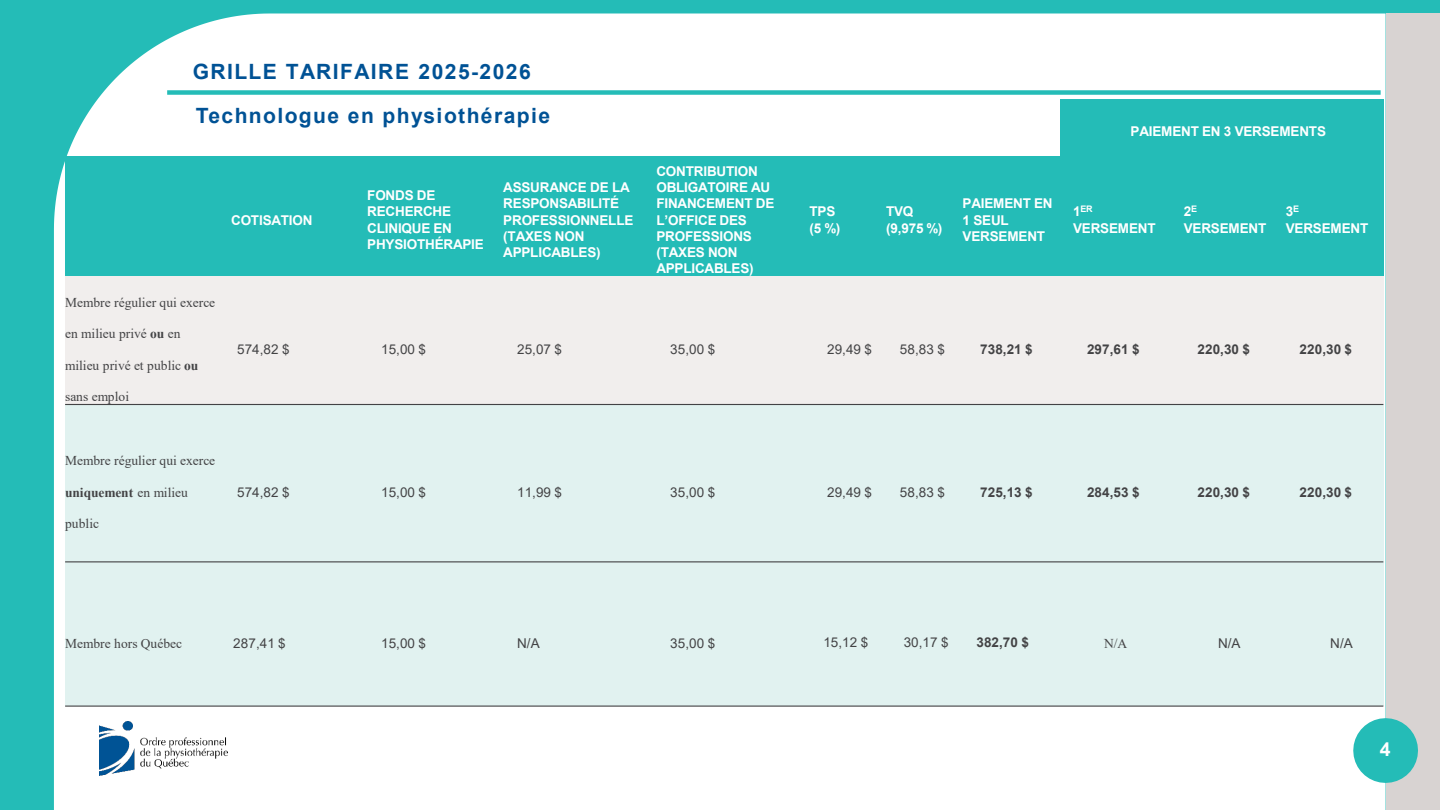
<style>
.page{position:relative;width:1440px;height:810px;background:#24bcb7}
.page>*{position:absolute;margin:0;border:0;box-sizing:border-box;transform-origin:0 0}
.t1{font:700 21px "Arial";letter-spacing:.07em;color:#005295}
.t2{font:700 19.5px "Arial";color:#fff}
.t3{font:700 13.5px/16.2px "Arial";letter-spacing:-.015em;color:#fff}
.t4{font:13.5px "Times New Roman";color:#434345}
.t5{font:13.5px "Arial";letter-spacing:.005em;color:#434345}
.t6{font:700 13.5px "Arial";letter-spacing:.005em;color:#434345}
.t7{font:700 13.5px "Times New Roman";letter-spacing:-.01em;color:#434345}
.t8{font:700 9px "Arial";color:#fff}
.s1{font-size:13.5px}
.s2{font-weight:700}
.s3{font-weight:400}
</style>
<div class="page">
<div style="left:1386px;top:14px;width:54px;height:796px;background:#d8d3d2"></div>
<div style="left:54px;top:14px;width:1332px;height:796px;background:#fff"></div>
<svg style="left:1353px;top:718px;width:65px;height:65px"></svg>
<img style="left:99px;top:721px;width:129px;height:55px">
<div style="left:1060px;top:99px;width:323px;height:57px;background:#24bcb7"></div>
<div style="left:65px;top:156px;width:153px;height:120px;background:#24bcb7"></div>
<div style="left:218px;top:156px;width:136px;height:120px;background:#24bcb7"></div>
<div style="left:354px;top:156px;width:136px;height:120px;background:#24bcb7"></div>
<div style="left:490px;top:156px;width:153px;height:120px;background:#24bcb7"></div>
<div style="left:643px;top:156px;width:154px;height:120px;background:#24bcb7"></div>
<div style="left:797px;top:156px;width:76px;height:120px;background:#24bcb7"></div>
<div style="left:873px;top:156px;width:77px;height:120px;background:#24bcb7"></div>
<div style="left:950px;top:156px;width:110px;height:120px;background:#24bcb7"></div>
<div style="left:1060px;top:156px;width:111px;height:120px;background:#24bcb7"></div>
<div style="left:1171px;top:156px;width:102px;height:120px;background:#24bcb7"></div>
<div style="left:1273px;top:156px;width:110px;height:120px;background:#24bcb7"></div>
<div style="left:65px;top:276px;width:153px;height:128px;background:#f1eeed"></div>
<div style="left:218px;top:276px;width:136px;height:128px;background:#f1eeed"></div>
<div style="left:354px;top:276px;width:136px;height:128px;background:#f1eeed"></div>
<div style="left:490px;top:276px;width:153px;height:128px;background:#f1eeed"></div>
<div style="left:643px;top:276px;width:154px;height:128px;background:#f1eeed"></div>
<div style="left:797px;top:276px;width:76px;height:128px;background:#f1eeed"></div>
<div style="left:873px;top:276px;width:77px;height:128px;background:#f1eeed"></div>
<div style="left:950px;top:276px;width:110px;height:128px;background:#f1eeed"></div>
<div style="left:1060px;top:276px;width:111px;height:128px;background:#f1eeed"></div>
<div style="left:1171px;top:276px;width:102px;height:128px;background:#f1eeed"></div>
<div style="left:1273px;top:276px;width:110px;height:128px;background:#f1eeed"></div>
<div style="left:65px;top:404px;width:153px;height:158px;background:#e1f2f0"></div>
<div style="left:218px;top:404px;width:136px;height:158px;background:#e1f2f0"></div>
<div style="left:354px;top:404px;width:136px;height:158px;background:#e1f2f0"></div>
<div style="left:490px;top:404px;width:153px;height:158px;background:#e1f2f0"></div>
<div style="left:643px;top:404px;width:154px;height:158px;background:#e1f2f0"></div>
<div style="left:797px;top:404px;width:76px;height:158px;background:#e1f2f0"></div>
<div style="left:873px;top:404px;width:77px;height:158px;background:#e1f2f0"></div>
<div style="left:950px;top:404px;width:110px;height:158px;background:#e1f2f0"></div>
<div style="left:1060px;top:404px;width:111px;height:158px;background:#e1f2f0"></div>
<div style="left:1171px;top:404px;width:102px;height:158px;background:#e1f2f0"></div>
<div style="left:1273px;top:404px;width:110px;height:158px;background:#e1f2f0"></div>
<div style="left:65px;top:562px;width:153px;height:144px;background:#e1f2f0"></div>
<div style="left:218px;top:562px;width:136px;height:144px;background:#e1f2f0"></div>
<div style="left:354px;top:562px;width:136px;height:144px;background:#e1f2f0"></div>
<div style="left:490px;top:562px;width:153px;height:144px;background:#e1f2f0"></div>
<div style="left:643px;top:562px;width:154px;height:144px;background:#e1f2f0"></div>
<div style="left:797px;top:562px;width:76px;height:144px;background:#e1f2f0"></div>
<div style="left:873px;top:562px;width:77px;height:144px;background:#e1f2f0"></div>
<div style="left:950px;top:562px;width:110px;height:144px;background:#e1f2f0"></div>
<div style="left:1060px;top:562px;width:111px;height:144px;background:#e1f2f0"></div>
<div style="left:1171px;top:562px;width:102px;height:144px;background:#e1f2f0"></div>
<div style="left:1273px;top:562px;width:110px;height:144px;background:#e1f2f0"></div>
<hr style="left:65px;top:404px;width:1318px;height:1px;background:#434345">
<hr style="left:65px;top:561px;width:1318px;height:1px;background:#434345">
<hr style="left:65px;top:706px;width:1318px;height:1px;background:#434345">
<div style="left:167px;top:90px;width:1214px;height:5px;background:#24bcb7"></div>
<h2 class="t1" style="left:193px;top:56px;width:340px">GRILLE TARIFAIRE 2025-2026</h2>
<p class="t1" style="left:196px;top:101px;width:356px">Technologue en physiothérapie</p>
<p class="t3" style="left:231px;top:212px;width:83px">COTISATION</p>
<p class="t3" style="left:367px;top:188px;width:118px">FONDS DE<br>RECHERCHE<br>CLINIQUE EN<br>PHYSIOTHÉRAPIE</p>
<p class="t3" style="left:503px;top:179px;width:132px">ASSURANCE DE LA<br>RESPONSABILITÉ<br>PROFESSIONNELLE (TAXES NON<br>APPLICABLES)</p>
<p class="t3" style="left:656px;top:163px;width:119px">CONTRIBUTION<br>OBLIGATOIRE AU<br>FINANCEMENT DE<br>L’OFFICE DES<br>PROFESSIONS (TAXES NON<br>APPLICABLES)</p>
<p class="t3" style="left:1131px;top:123px;width:197px">PAIEMENT EN 3 VERSEMENTS</p>
<p class="t3" style="left:810px;top:204px;width:32px">TPS (5 %)</p>
<p class="t3" style="left:886px;top:204px;width:58px">TVQ (9,975 %)</p>
<p class="t3" style="left:963px;top:196px;width:92px">PAIEMENT EN<br>1 SEUL<br>VERSEMENT</p>
<p class="t8" style="left:1073px;top:203px;width:21px"><span class="s1">1</span>ER</p>
<p class="t3" style="left:1073px;top:220px;width:84px">VERSEMENT</p>
<p class="t3" style="left:1184px;top:204px;width:84px">2<sup>E<br></sup>VERSEMENT</p>
<p class="t3" style="left:1286px;top:204px;width:84px">3<sup>E<br></sup>VERSEMENT</p>
<p class="t4" style="left:65px;top:293px;width:152px">Membre régulier qui exerce</p>
<p class="t4" style="left:65px;top:324px;width:117px">en milieu privé <span class="s2">ou</span> en</p>
<p class="t4" style="left:65px;top:356px;width:135px">milieu privé et public <span class="s2">ou</span></p>
<p class="t4" style="left:65px;top:387px;width:66px">sans emploi</p>
<p class="t4" style="left:65px;top:451px;width:152px">Membre régulier qui exerce</p>
<p class="t7" style="left:65px;top:482px;width:124px">uniquement <span class="s3">en milieu</span></p>
<p class="t4" style="left:65px;top:514px;width:36px">public</p>
<p class="t5" style="left:237px;top:340px;width:54px">574,82 $</p>
<p class="t5" style="left:381px;top:340px;width:46px">15,00 $</p>
<p class="t5" style="left:517px;top:340px;width:46px">25,07 $</p>
<p class="t5" style="left:670px;top:340px;width:46px">35,00 $</p>
<p class="t5" style="left:827px;top:340px;width:46px">29,49 $</p>
<p class="t5" style="left:900px;top:340px;width:46px">58,83 $</p>
<p class="t6" style="left:980px;top:340px;width:54px">738,21 $</p>
<p class="t6" style="left:1087px;top:340px;width:54px">297,61 $</p>
<p class="t6" style="left:1198px;top:340px;width:54px">220,30 $</p>
<p class="t6" style="left:1300px;top:340px;width:54px">220,30 $</p>
<p class="t5" style="left:237px;top:483px;width:54px">574,82 $</p>
<p class="t5" style="left:381px;top:483px;width:46px">15,00 $</p>
<p class="t5" style="left:517px;top:483px;width:46px">11,99 $</p>
<p class="t5" style="left:670px;top:483px;width:46px">35,00 $</p>
<p class="t5" style="left:827px;top:483px;width:46px">29,49 $</p>
<p class="t5" style="left:900px;top:483px;width:46px">58,83 $</p>
<p class="t6" style="left:980px;top:482px;width:54px">725,13 $</p>
<p class="t6" style="left:1087px;top:482px;width:54px">284,53 $</p>
<p class="t6" style="left:1198px;top:482px;width:54px">220,30 $</p>
<p class="t6" style="left:1300px;top:482px;width:54px">220,30 $</p>
<p class="t4" style="left:65px;top:634px;width:119px">Membre hors Québec</p>
<p class="t5" style="left:233px;top:634px;width:54px">287,41 $</p>
<p class="t5" style="left:381px;top:634px;width:46px">15,00 $</p>
<p class="t5" style="left:517px;top:634px;width:24px">N/A</p>
<p class="t5" style="left:670px;top:634px;width:46px">35,00 $</p>
<p class="t5" style="left:823px;top:633px;width:46px">15,12 $</p>
<p class="t5" style="left:904px;top:633px;width:46px">30,17 $</p>
<p class="t6" style="left:976px;top:633px;width:54px">382,70 $</p>
<p class="t4" style="left:1104px;top:634px;width:25px">N/A</p>
<p class="t5" style="left:1218px;top:634px;width:24px">N/A</p>
<p class="t5" style="left:1330px;top:634px;width:24px">N/A</p>
<h2 class="t2" style="left:1380px;top:736px;width:12px">4</h2>
</div>
